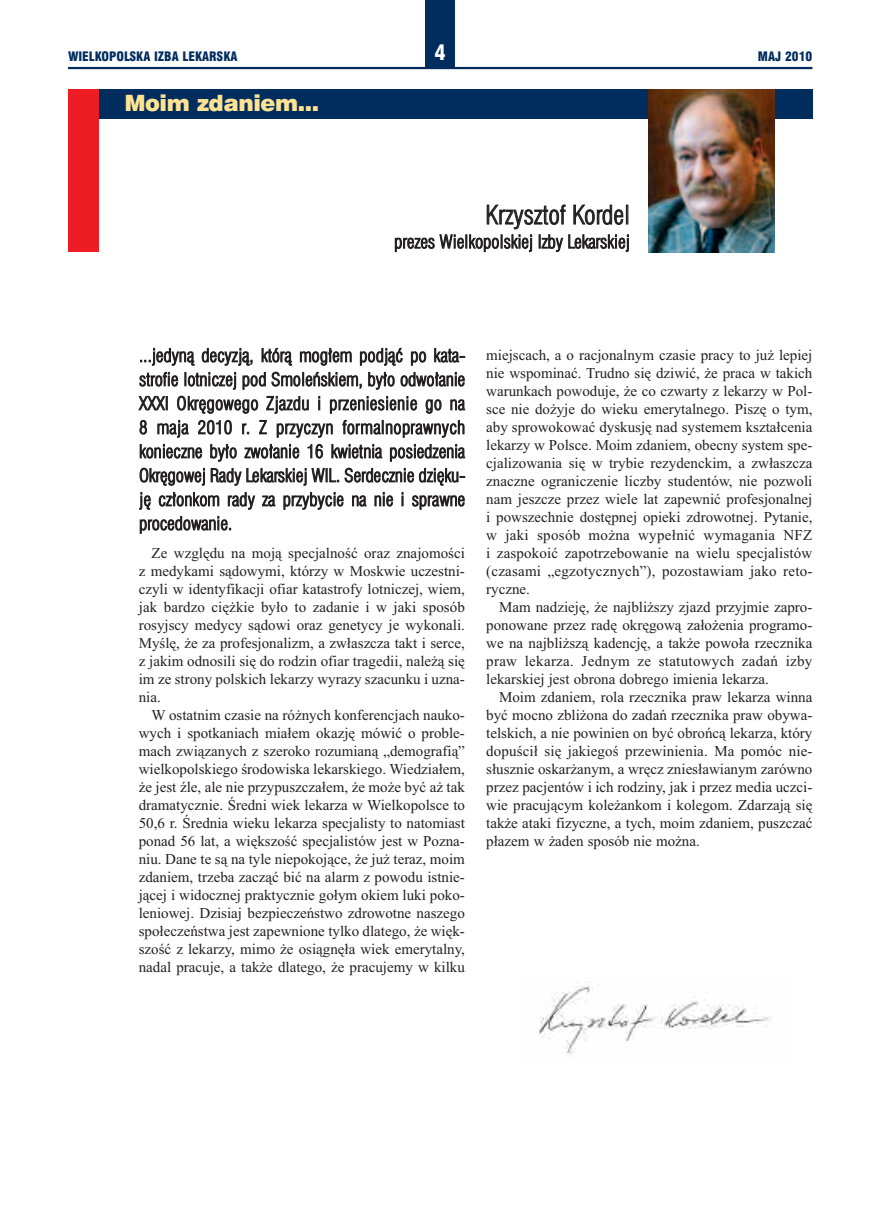
<style>
.page{position:relative;width:872px;height:1212px;background:#fff}
.page>*{position:absolute;margin:0;border:0;box-sizing:border-box;transform-origin:0 0}
.t1{font:25.5px "Swis 721 Lt Cn EU";color:#231f20}
.t2{font:22.5px "Swis 721 Blk EU";letter-spacing:-.02em;color:#ffe292}
.t3{font:21px "Swis 721 Blk Cn EU";color:#fff}
.t4{font:18px/24px "Swis 721 Lt Cn EU";color:#231f20;text-align:justify}
.t5{font:15px/18px "Times New Roman";color:#231f20;text-align:justify}
.t6{font:12.75px "Swis 721 Blk Cn EU";color:#002d5e}
</style>
<div class="page">
<hr style="left:68px;top:67px;width:744px;height:2px;background:#002d5e">
<div style="left:425px;top:0;width:30px;height:68px;background:#002d5e"></div>
<div style="left:68px;top:89px;width:744px;height:30px;background:#002d5e"></div>
<img style="left:648px;top:89px;width:127px;height:163px">
<div style="left:68px;top:89px;width:31px;height:163px;background:#ee1d23"></div>
<img style="left:539px;top:985px;width:232px;height:69px">
<p class="t6" style="left:68px;top:48px;width:171px">WIELKOPOLSKA IZBA LEKARSKA</p>
<h3 class="t3" style="left:434px;top:40px;width:13px">4</h3>
<p class="t6" style="left:758px;top:48px;width:56px">MAJ 2010</p>
<h2 class="t2" style="left:124px;top:89px;width:196px">Moim zdaniem...</h2>
<h1 class="t1" style="left:485px;top:199px;width:146px">Krzysztof Kordel</h1>
<p class="t4" style="left:394px;top:230px;width:237px">prezes Wielkopolskiej Izby Lekarskiej</p>
<p class="t4" style="left:139px;top:344px;width:328px">...jedyną decyzją, którą mogłem podjąć po kata&shy;strofie lotniczej pod Smoleńskiem, było odwołanie XXXI Okręgowego Zjazdu i przeniesienie go na 8 maja 2010 r. Z przyczyn formalnoprawnych konieczne było zwołanie 16 kwietnia posiedzenia Okręgowej Rady Lekarskiej WIL. Serdecznie dzięku&shy;ję członkom rady za przybycie na nie i sprawne procedowanie.</p>
<p class="t5" style="left:139px;top:544px;width:328px;text-indent:13px">Ze względu na moją specjalność oraz znajomości z medykami sądowymi, którzy w Moskwie uczestni&shy;czyli w identyfikacji ofiar katastrofy lotniczej, wiem, jak bardzo ciężkie było to zadanie i w jaki sposób rosyjscy medycy sądowi oraz genetycy je wykonali.<br>Myślę, że za profesjonalizm, a zwłaszcza takt i serce, z jakim odnosili się do rodzin ofiar tragedii, należą się im ze strony polskich lekarzy wyrazy szacunku i uzna&shy;nia.</p>
<p class="t5" style="left:139px;top:706px;width:328px;text-indent:13px">W ostatnim czasie na różnych konferencjach nauko&shy;wych i spotkaniach miałem okazję mówić o proble&shy;mach związanych z szeroko rozumianą „demografią” wielkopolskiego środowiska lekarskiego. Wiedziałem, że jest źle, ale nie przypuszczałem, że może być aż tak dramatycznie. Średni wiek lekarza w Wielkopolsce to 50,6 r. Średnia wieku lekarza specjalisty to natomiast ponad 56 lat, a większość specjalistów jest w Pozna&shy;niu. Dane te są na tyle niepokojące, że już teraz, moim zdaniem, trzeba zacząć bić na alarm z powodu istnie&shy;jącej i widocznej praktycznie gołym okiem luki poko&shy;leniowej. Dzisiaj bezpieczeństwo zdrowotne naszego społeczeństwa jest zapewnione tylko dlatego, że więk&shy;szość z lekarzy, mimo że osiągnęła wiek emerytalny, nadal pracuje, a także dlatego, że pracujemy w kilku</p>
<p class="t5" style="left:486px;top:346px;width:328px">miejscach, a o racjonalnym czasie pracy to już lepiej nie wspominać. Trudno się dziwić, że praca w takich warunkach powoduje, że co czwarty z lekarzy w Pol&shy;sce nie dożyje do wieku emerytalnego. Piszę o tym, aby sprowokować dyskusję nad systemem kształcenia lekarzy w Polsce. Moim zdaniem, obecny system spe&shy;cjalizowania się w trybie rezydenckim, a zwłaszcza znaczne ograniczenie liczby studentów, nie pozwoli nam jeszcze przez wiele lat zapewnić profesjonalnej i powszechnie dostępnej opieki zdrowotnej. Pytanie, w jaki sposób można wypełnić wymagania NFZ i zaspokoić zapotrzebowanie na wielu specjalistów (czasami „egzotycznych”), pozostawiam jako reto&shy;ryczne.</p>
<p class="t5" style="left:486px;top:598px;width:328px;text-indent:13px">Mam nadzieję, że najbliższy zjazd przyjmie zapro&shy;ponowane przez radę okręgową założenia programo&shy;we na najbliższą kadencję, a także powoła rzecznika praw lekarza. Jednym ze statutowych zadań izby lekarskiej jest obrona dobrego imienia lekarza.</p>
<p class="t5" style="left:486px;top:688px;width:328px;text-indent:13px">Moim zdaniem, rola rzecznika praw lekarza winna być mocno zbliżona do zadań rzecznika praw obywa&shy;telskich, a nie powinien on być obrońcą lekarza, który dopuścił się jakiegoś przewinienia. Ma pomóc nie&shy;słusznie oskarżanym, a wręcz zniesławianym zarówno przez pacjentów i ich rodziny, jak i przez media uczci&shy;wie pracującym koleżankom i kolegom. Zdarzają się także ataki fizyczne, a tych, moim zdaniem, puszczać płazem w żaden sposób nie można.</p>
</div>
